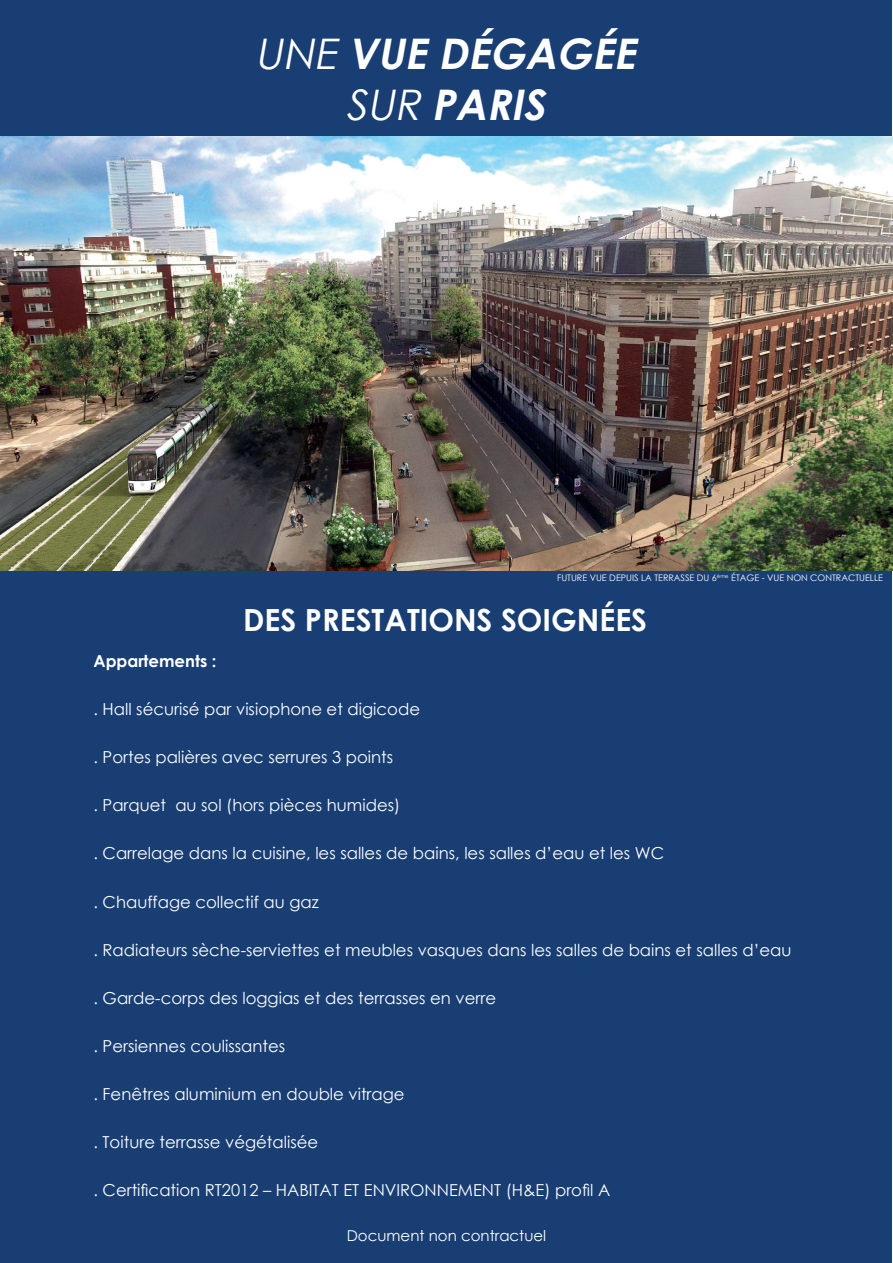
<style>
.page{position:relative;width:893px;height:1263px;background:#fff}
.page>*{position:absolute;margin:0;border:0;box-sizing:border-box;transform-origin:0 0}
.t1{font:italic 700 42.15px "Century Gothic";color:#fff}
.t2{font:700 30.6px "Century Gothic";color:#fff}
.t3{font:16.5px "Century Gothic";color:#fff}
.t4{font:700 16.5px "Century Gothic";color:#fff}
.t5{font:15px "Century Gothic";color:#fff}
.t6{font:9px "Century Gothic";color:#fff}
.s1{font-weight:400}
</style>
<div class="page">
<div style="left:0;top:0;width:892px;height:1263px;background:#193e73"></div>
<img style="left:0;top:137px;width:893px;height:433px">
<p class="t1" style="left:255px;top:22px;width:393px"><span class="s1">UNE</span> VUE DÉGAGÉE</p>
<p class="t1" style="left:346px;top:73px;width:211px"><span class="s1">SUR</span> PARIS</p>
<p class="t6" style="left:557px;top:572px;width:328px">FUTURE VUE DEPUIS LA TERRASSE DU 6<sup>ème</sup> ÉTAGE - VUE NON CONTRACTUELLE</p>
<p class="t2" style="left:243px;top:597px;width:405px">DES PRESTATIONS SOIGNÉES</p>
<p class="t4" style="left:93px;top:649px;width:125px">Appartements :</p>
<p class="t3" style="left:93px;top:698px;width:328px">. Hall sécurisé par visiophone et digicode</p>
<p class="t3" style="left:93px;top:746px;width:301px">. Portes palières avec serrures 3 points</p>
<p class="t3" style="left:93px;top:794px;width:308px">. Parquet au sol (hors pièces humides)</p>
<p class="t3" style="left:93px;top:842px;width:572px">. Carrelage dans la cuisine, les salles de bains, les salles d’eau et les WC</p>
<p class="t3" style="left:93px;top:890px;width:227px">. Chauffage collectif au gaz</p>
<p class="t3" style="left:93px;top:938px;width:699px">. Radiateurs sèche-serviettes et meubles vasques dans les salles de bains et salles d’eau</p>
<p class="t3" style="left:93px;top:986px;width:404px">. Garde-corps des loggias et des terrasses en verre</p>
<p class="t3" style="left:93px;top:1034px;width:193px">. Persiennes coulissantes</p>
<p class="t3" style="left:93px;top:1082px;width:313px">. Fenêtres aluminium en double vitrage</p>
<p class="t3" style="left:93px;top:1130px;width:226px">. Toiture terrasse végétalisée</p>
<p class="t3" style="left:93px;top:1178px;width:518px">. Certification RT2012 – HABITAT ET ENVIRONNEMENT (H&amp;E) profil A</p>
<p class="t5" style="left:347px;top:1225px;width:201px">Document non contractuel</p>
</div>
